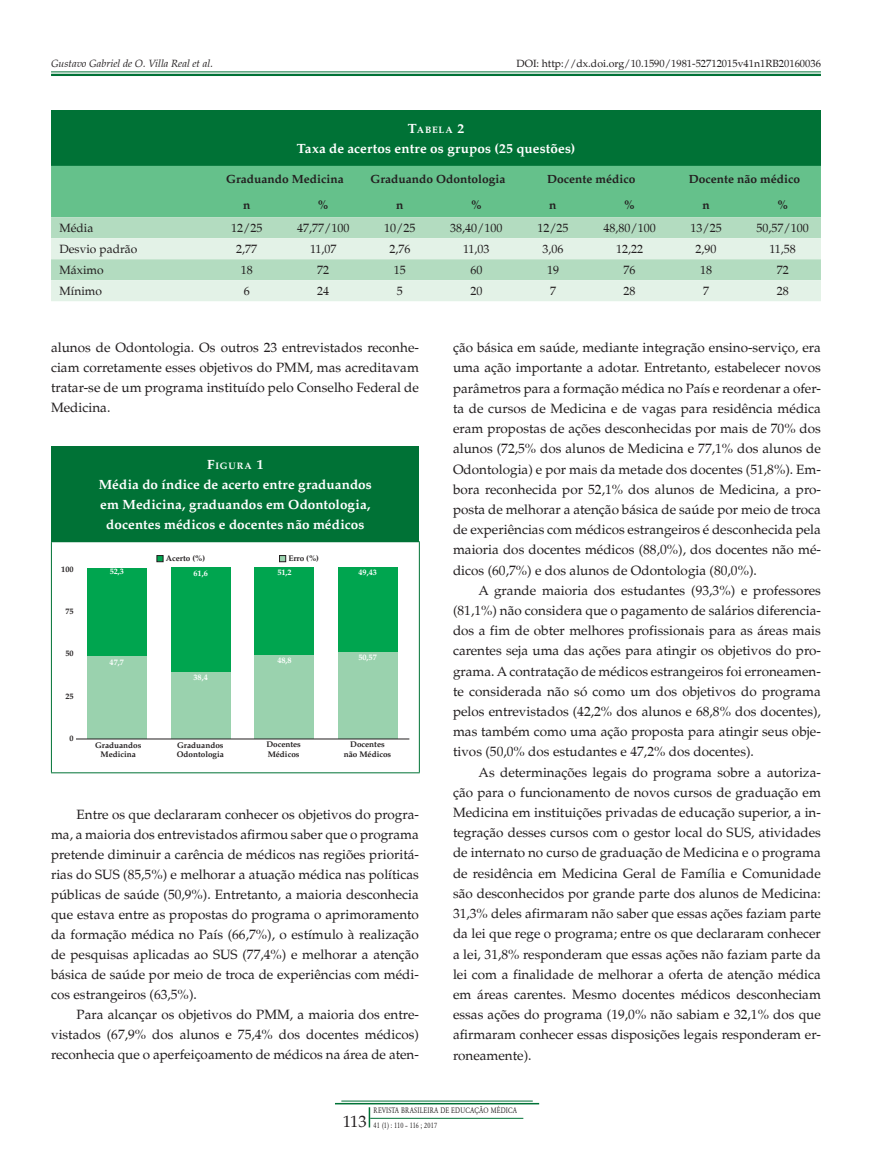
<style>
.page{position:relative;width:872px;height:1170px;background:#fff}
.page>*{position:absolute;margin:0;border:0;box-sizing:border-box;transform-origin:0 0}
.t1{font:13.5px/20.2px "Palton Roman";color:#231f20;text-align:justify}
.t2{font:700 13.5px/20px "Palton";letter-spacing:.01em;color:#fff;text-align:center}
.t3{font:12px "Palton Roman";color:#231f20}
.t4{font:700 12px "Palton";color:#231f20}
.t5{font:10.5px "Palton Roman";color:#231f20}
.t6{font:italic 10.5px "Palton";color:#231f20}
.t7{font:700 9.45px "Palton";letter-spacing:.09em;color:#fff}
.t8{font:700 8.25px/9.8px "Palton Roman";color:#231f20;text-align:center}
.t9{font:8.25px/15px "Garamond";letter-spacing:.03em;color:#231f20;scale:.8 1}
.t10{font:700 8.25px "Palton Roman";color:#fff}
.s1{font-size:13.5px}
.s2{font-family:"Palton Roman";font-size:16.5px}
</style>
<div class="page">
<hr style="left:370px;top:1117px;width:153px;height:1px;background:#007236">
<svg style="left:369px;top:1107px;width:1px;height:20px"></svg>
<hr style="left:341px;top:1100px;width:192px;height:1px;background:#007236">
<hr style="left:335px;top:1102px;width:204px;height:2px;background:#007236">
<hr style="left:51px;top:71px;width:770px;height:1px;background:#007236">
<hr style="left:51px;top:74px;width:770px;height:2px;background:#007236">
<div style="left:51px;top:446px;width:368px;height:95px;background:#007236"></div>
<hr style="left:51px;top:541px;width:369px;height:1px;background:#007236">
<hr style="left:51px;top:542px;width:1px;height:230px;background:#007236">
<hr style="left:419px;top:542px;width:1px;height:230px;background:#007236">
<hr style="left:51px;top:772px;width:369px;height:1px;background:#007236">
<div style="left:87px;top:567px;width:60px;height:89px;background:#00a54f"></div>
<div style="left:171px;top:567px;width:59px;height:106px;background:#00a54f"></div>
<div style="left:254px;top:567px;width:60px;height:88px;background:#00a54f"></div>
<div style="left:337px;top:567px;width:60px;height:85px;background:#00a54f"></div>
<div style="left:87px;top:656px;width:60px;height:83px;background:#9ad2ae"></div>
<div style="left:171px;top:672px;width:59px;height:66px;background:#9ad2ae"></div>
<div style="left:254px;top:655px;width:60px;height:83px;background:#9ad2ae"></div>
<div style="left:337px;top:652px;width:60px;height:86px;background:#9ad2ae"></div>
<hr style="left:76px;top:738px;width:333px;height:1px;background:#231f20">
<svg style="left:157px;top:555px;width:6px;height:6px"></svg>
<svg style="left:279px;top:555px;width:7px;height:6px"></svg>
<div style="left:51px;top:111px;width:770px;height:55px;background:#007236"></div>
<div style="left:51px;top:166px;width:770px;height:51px;background:#65c18b"></div>
<div style="left:51px;top:217px;width:770px;height:21px;background:#b3dcc0"></div>
<svg style="left:51px;top:238px;width:770px;height:63px;background:#d3eada"></svg>
<p class="t6" style="left:51px;top:58px;width:163px">Gustavo Gabriel de O. Villa Real et al.</p>
<p class="t5" style="left:516px;top:57px;width:306px">DOI: http://dx.doi.org/10.1590/1981-52712015v41n1RB20160036</p>
<p class="t7" style="left:408px;top:124px;width:58px"><span class="s1">T</span>ABELA <span class="s1">2</span></p>
<p class="t2" style="left:297px;top:139px;width:280px">Taxa de acertos entre os grupos (25 questões)</p>
<p class="t4" style="left:226px;top:172px;width:119px">Graduando Medicina</p>
<p class="t4" style="left:370px;top:172px;width:136px">Graduando Odontologia</p>
<p class="t4" style="left:547px;top:172px;width:90px">Docente médico</p>
<p class="t4" style="left:688px;top:172px;width:113px">Docente não médico</p>
<p class="t4" style="left:243px;top:197px;width:9px">n</p>
<p class="t4" style="left:318px;top:197px;width:12px">%</p>
<p class="t4" style="left:396px;top:197px;width:9px">n</p>
<p class="t4" style="left:471px;top:197px;width:12px">%</p>
<p class="t4" style="left:549px;top:197px;width:9px">n</p>
<p class="t4" style="left:624px;top:197px;width:12px">%</p>
<p class="t4" style="left:702px;top:197px;width:9px">n</p>
<p class="t4" style="left:777px;top:197px;width:12px">%</p>
<p class="t3" style="left:60px;top:221px;width:35px">Média</p>
<p class="t3" style="left:231px;top:221px;width:33px">12/25</p>
<p class="t3" style="left:297px;top:221px;width:54px">47,77/100</p>
<p class="t3" style="left:384px;top:221px;width:33px">10/25</p>
<p class="t3" style="left:450px;top:221px;width:54px">38,40/100</p>
<p class="t3" style="left:537px;top:221px;width:33px">12/25</p>
<p class="t3" style="left:603px;top:221px;width:54px">48,80/100</p>
<p class="t3" style="left:690px;top:221px;width:33px">13/25</p>
<p class="t3" style="left:756px;top:221px;width:54px">50,57/100</p>
<p class="t3" style="left:60px;top:242px;width:79px">Desvio padrão</p>
<p class="t3" style="left:236px;top:242px;width:22px">2,77</p>
<p class="t3" style="left:310px;top:242px;width:28px">11,07</p>
<p class="t3" style="left:389px;top:242px;width:22px">2,76</p>
<p class="t3" style="left:463px;top:242px;width:28px">11,03</p>
<p class="t3" style="left:542px;top:242px;width:22px">3,06</p>
<p class="t3" style="left:616px;top:242px;width:28px">12,22</p>
<p class="t3" style="left:695px;top:242px;width:22px">2,90</p>
<p class="t3" style="left:769px;top:242px;width:28px">11,58</p>
<p class="t3" style="left:60px;top:263px;width:46px">Máximo</p>
<p class="t3" style="left:241px;top:263px;width:13px">18</p>
<p class="t3" style="left:317px;top:263px;width:13px">72</p>
<p class="t3" style="left:394px;top:263px;width:13px">15</p>
<p class="t3" style="left:470px;top:263px;width:13px">60</p>
<p class="t3" style="left:547px;top:263px;width:13px">19</p>
<p class="t3" style="left:623px;top:263px;width:13px">76</p>
<p class="t3" style="left:700px;top:263px;width:13px">18</p>
<p class="t3" style="left:776px;top:263px;width:13px">72</p>
<p class="t3" style="left:60px;top:284px;width:44px">Mínimo</p>
<p class="t3" style="left:244px;top:284px;width:7px">6</p>
<p class="t3" style="left:317px;top:284px;width:13px">24</p>
<p class="t3" style="left:397px;top:284px;width:7px">5</p>
<p class="t3" style="left:470px;top:284px;width:13px">20</p>
<p class="t3" style="left:550px;top:284px;width:7px">7</p>
<p class="t3" style="left:623px;top:284px;width:13px">28</p>
<p class="t3" style="left:703px;top:284px;width:7px">7</p>
<p class="t3" style="left:776px;top:284px;width:13px">28</p>
<p class="t1" style="left:51px;top:338px;width:369px">alunos de Odontologia. Os outros 23 entrevistados reconhe&shy;ciam corretamente esses objetivos do PMM, mas acreditavam tratar-se de um programa instituído pelo Conselho Federal de Medicina.</p>
<p class="t8" style="left:61px;top:565px;width:14px">100</p>
<p class="t8" style="left:65px;top:607px;width:10px">75</p>
<p class="t8" style="left:65px;top:649px;width:10px">50</p>
<p class="t8" style="left:65px;top:691px;width:10px">25</p>
<p class="t8" style="left:69px;top:733px;width:6px">0</p>
<p class="t7" style="left:207px;top:460px;width:58px"><span class="s1">F</span>IGURA <span class="s1">1</span></p>
<p class="t2" style="left:99px;top:474px;width:275px">Média do índice de acerto entre graduandos em Medicina, graduandos em Odontologia, docentes médicos e docentes não médicos</p>
<p class="t10" style="left:110px;top:568px;width:16px">52,3</p>
<p class="t10" style="left:193px;top:569px;width:16px">61,6</p>
<p class="t10" style="left:277px;top:569px;width:16px">51,2</p>
<p class="t10" style="left:358px;top:568px;width:20px">49,43</p>
<p class="t8" style="left:166px;top:554px;width:41px">Acerto (%)</p>
<p class="t8" style="left:288px;top:554px;width:32px">Erro (%)</p>
<p class="t10" style="left:110px;top:658px;width:16px">47,7</p>
<p class="t10" style="left:193px;top:674px;width:16px">38,4</p>
<p class="t10" style="left:277px;top:656px;width:16px">48,8</p>
<p class="t10" style="left:358px;top:653px;width:20px">50,57</p>
<p class="t8" style="left:95px;top:740px;width:48px">Graduandos<br>Medicina</p>
<p class="t8" style="left:177px;top:740px;width:49px;text-align:left">Graduandos<br>Odontologia</p>
<p class="t8" style="left:266px;top:740px;width:36px;text-align:left">Docentes<br>Médicos</p>
<p class="t8" style="left:344px;top:740px;width:49px">Docentes não Médicos</p>
<p class="t1" style="left:51px;top:804px;width:369px;text-indent:26px">Entre os que declararam conhecer os objetivos do progra&shy;ma, a maioria dos entrevistados afirmou saber que o programa pretende diminuir a carência de médicos nas regiões prioritá&shy;rias do SUS (85,5%) e melhorar a atuação médica nas políticas públicas de saúde (50,9%). Entretanto, a maioria desconhecia que estava entre as propostas do programa o aprimoramento da formação médica no País (66,7%), o estímulo à realização de pesquisas aplicadas ao SUS (77,4%) e melhorar a atenção básica de saúde por meio de troca de experiências com médi&shy;cos estrangeiros (63,5%).</p>
<p class="t1" style="left:51px;top:1004px;width:369px;text-indent:26px">Para alcançar os objetivos do PMM, a maioria dos entre&shy;vistados (67,9% dos alunos e 75,4% dos docentes médicos) reconhecia que o aperfeiçoamento de médicos na área de aten-</p>
<p class="t1" style="left:453px;top:338px;width:369px">ção básica em saúde, mediante integração ensino-serviço, era uma ação importante a adotar. Entretanto, estabelecer novos parâmetros para a formação médica no País e reordenar a ofer&shy;ta de cursos de Medicina e de vagas para residência médica eram propostas de ações desconhecidas por mais de 70% dos alunos (72,5% dos alunos de Medicina e 77,1% dos alunos de Odontologia) e por mais da metade dos docentes (51,8%). Em&shy;bora reconhecida por 52,1% dos alunos de Medicina, a pro&shy;posta de melhorar a atenção básica de saúde por meio de troca de experiências com médicos estrangeiros é desconhecida pela maioria dos docentes médicos (88,0%), dos docentes não mé&shy;dicos (60,7%) e dos alunos de Odontologia (80,0%).</p>
<p class="t1" style="left:453px;top:580px;width:369px;text-indent:26px">A grande maioria dos estudantes (93,3%) e professores (81,1%) não considera que o pagamento de salários diferencia&shy;dos a fim de obter melhores profissionais para as áreas mais carentes seja uma das ações para atingir os objetivos do pro&shy;grama. A contratação de médicos estrangeiros foi erroneamen&shy;te considerada não só como um dos objetivos do programa pelos entrevistados (42,2% dos alunos e 68,8% dos docentes), mas também como uma ação proposta para atingir seus obje&shy;tivos (50,0% dos estudantes e 47,2% dos docentes).</p>
<p class="t1" style="left:453px;top:762px;width:369px;text-indent:26px">As determinações legais do programa sobre a autoriza&shy;ção para o funcionamento de novos cursos de graduação em Medicina em instituições privadas de educação superior, a in&shy;tegração desses cursos com o gestor local do SUS, atividades de internato no curso de graduação de Medicina e o programa de residência em Medicina Geral de Família e Comunidade são desconhecidos por grande parte dos alunos de Medicina:<br>31,3% deles afirmaram não saber que essas ações faziam parte da lei que rege o programa; entre os que declararam conhecer a lei, 31,8% responderam que essas ações não faziam parte da lei com a finalidade de melhorar a oferta de atenção médica em áreas carentes. Mesmo docentes médicos desconheciam essas ações do programa (19,0% não sabiam e 32,1% dos que afirmaram conhecer essas disposições legais responderam er&shy;roneamente).</p>
<p class="t9" style="left:343px;top:1102px;width:219px;text-indent:31px">REVISTA BRASILEIRA DE EDUCAÇÃO MÉDICA<br><span class="s2">113</span> 41 (1) : 110 – 116 ; 2017</p>
</div>
